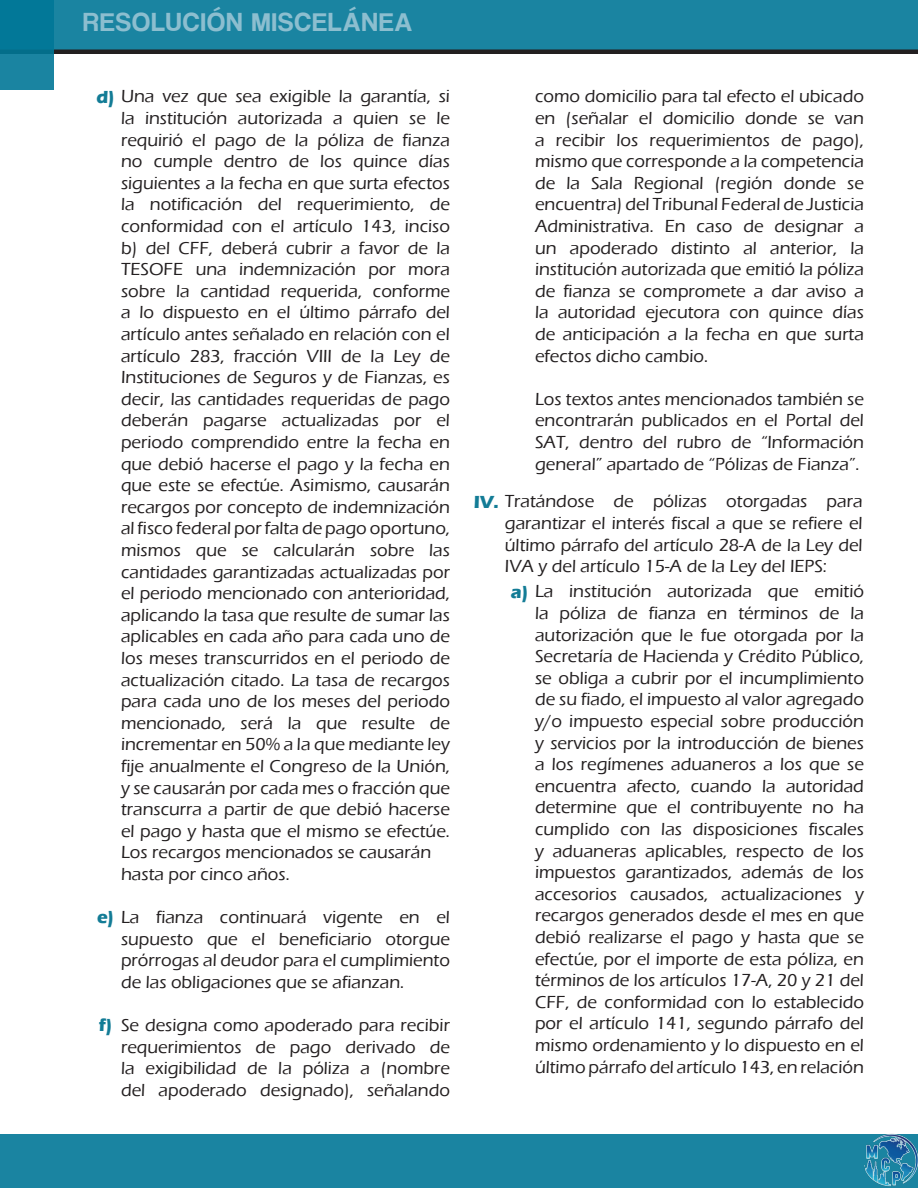
<style>
.page{position:relative;width:918px;height:1188px;background:#fff}
.page>*{position:absolute;margin:0;border:0;box-sizing:border-box;transform-origin:0 0}
.t1{font:27px "Coolvetica Rg";letter-spacing:.05em;color:#9ac5d5}
.t2{font:500 18px/21.6px "Eras ITC";color:#231f20;text-align:justify}
.t3{font:700 18px "Eras ITC";color:#137c96}
.s1{font-weight:700;color:#137c96}
</style>
<div class="page">
<div style="left:0;top:0;width:918px;height:54px;background:#1a84a1"></div>
<div style="left:0;top:1134px;width:918px;height:54px;background:#1a84a1"></div>
<hr style="left:0;top:50px;width:918px;height:4px;background:#231f20">
<img style="left:864px;top:1134px;width:54px;height:53px">
<svg style="left:0;top:0;width:54px;height:90px;background:#0b7c9a"></svg>
<h1 class="t1" style="left:83px;top:6px;width:331px">RESOLUCIÓN MISCELÁNEA</h1>
<p class="t2" style="left:96px;top:86px;width:355px"><span class="s1">d)</span> Una vez que sea exigible la garantía, si</p>
<p class="t2" style="left:121px;top:107px;width:330px">la institución autorizada a quien se le requirió el pago de la póliza de fianza no cumple dentro de los quince días siguientes a la fecha en que surta efectos la notificación del requerimiento, de conformidad con el artículo 143, inciso b) del CFF, deberá cubrir a favor de la TESOFE una indemnización por mora sobre la cantidad requerida, conforme a lo dispuesto en el último párrafo del artículo antes señalado en relación con el</p>
<p class="t2" style="left:121px;top:345px;width:330px">artículo 283, fracción VIII de la Ley de Instituciones de Seguros y de Fianzas, es decir, las cantidades requeridas de pago deberán pagarse actualizadas por el periodo comprendido entre la fecha en que debió hacerse el pago y la fecha en que este se efectúe. Asimismo, causarán recargos por concepto de indemnización al fisco federal por falta de pago oportuno, mismos que se calcularán sobre las cantidades garantizadas actualizadas por el periodo mencionado con anterioridad, aplicando la tasa que resulte de sumar las</p>
<p class="t2" style="left:121px;top:626px;width:330px">aplicables en cada año para cada uno de los meses transcurridos en el periodo de actualización citado. La tasa de recargos para cada uno de los meses del periodo mencionado, será la que resulte de incrementar en 50% a la que mediante ley fije anualmente el Congreso de la Unión, y se causarán por cada mes o fracción que transcurra a partir de que debió hacerse el pago y hasta que el mismo se efectúe.<br>Los recargos mencionados se causarán</p>
<p class="t2" style="left:121px;top:863px;width:170px">hasta por cinco años.</p>
<p class="t2" style="left:97px;top:907px;width:354px"><span class="s1">e)</span> La fianza continuará vigente en el</p>
<p class="t3" style="left:99px;top:1015px;width:15px">f)</p>
<p class="t2" style="left:121px;top:928px;width:330px">supuesto que el beneficiario otorgue prórrogas al deudor para el cumplimiento de las obligaciones que se afianzan.</p>
<p class="t2" style="left:121px;top:1015px;width:330px">Se designa como apoderado para recibir requerimientos de pago derivado de la exigibilidad de la póliza a (nombre del apoderado designado), señalando</p>
<p class="t2" style="left:535px;top:86px;width:330px">como domicilio para tal efecto el ubicado en (señalar el domicilio donde se van a recibir los requerimientos de pago), mismo que corresponde a la competencia de la Sala Regional (región donde se encuentra) del Tribunal Federal de Justicia Administrativa. En caso de designar a un apoderado distinto al anterior, la institución autorizada que emitió la póliza de fianza se compromete a dar aviso a la autoridad ejecutora con quince días de anticipación a la fecha en que surta efectos dicho cambio.</p>
<p class="t2" style="left:535px;top:388px;width:330px">Los textos antes mencionados también se encontrarán publicados en el Portal del SAT, dentro del rubro de “Información general” apartado de “Pólizas de Fianza”.</p>
<p class="t2" style="left:474px;top:491px;width:390px"><span class="s1">IV.</span> Tratándose de pólizas otorgadas para</p>
<p class="t2" style="left:505px;top:512px;width:359px">garantizar el interés fiscal a que se refiere el último párrafo del artículo 28-A de la Ley del IVA y del artículo 15-A de la Ley del IEPS:</p>
<p class="t2" style="left:511px;top:581px;width:355px"><span class="s1">a)</span> La institución autorizada que emitió</p>
<p class="t2" style="left:535px;top:602px;width:330px">la póliza de fianza en términos de la autorización que le fue otorgada por la Secretaría de Hacienda y Crédito Público, se obliga a cubrir por el incumplimiento de su fiado, el impuesto al valor agregado y/o impuesto especial sobre producción y servicios por la introducción de bienes a los regímenes aduaneros a los que se encuentra afecto, cuando la autoridad determine que el contribuyente no ha cumplido con las disposiciones fiscales y aduaneras aplicables, respecto de los impuestos garantizados, además de los accesorios causados, actualizaciones y recargos generados desde el mes en que debió realizarse el pago y hasta que se efectúe, por el importe de esta póliza, en términos de los artículos 17-A, 20 y 21 del CFF, de conformidad con lo establecido por el artículo 141, segundo párrafo del mismo ordenamiento y lo dispuesto en el último párrafo del artículo 143, en relación</p>
</div>
